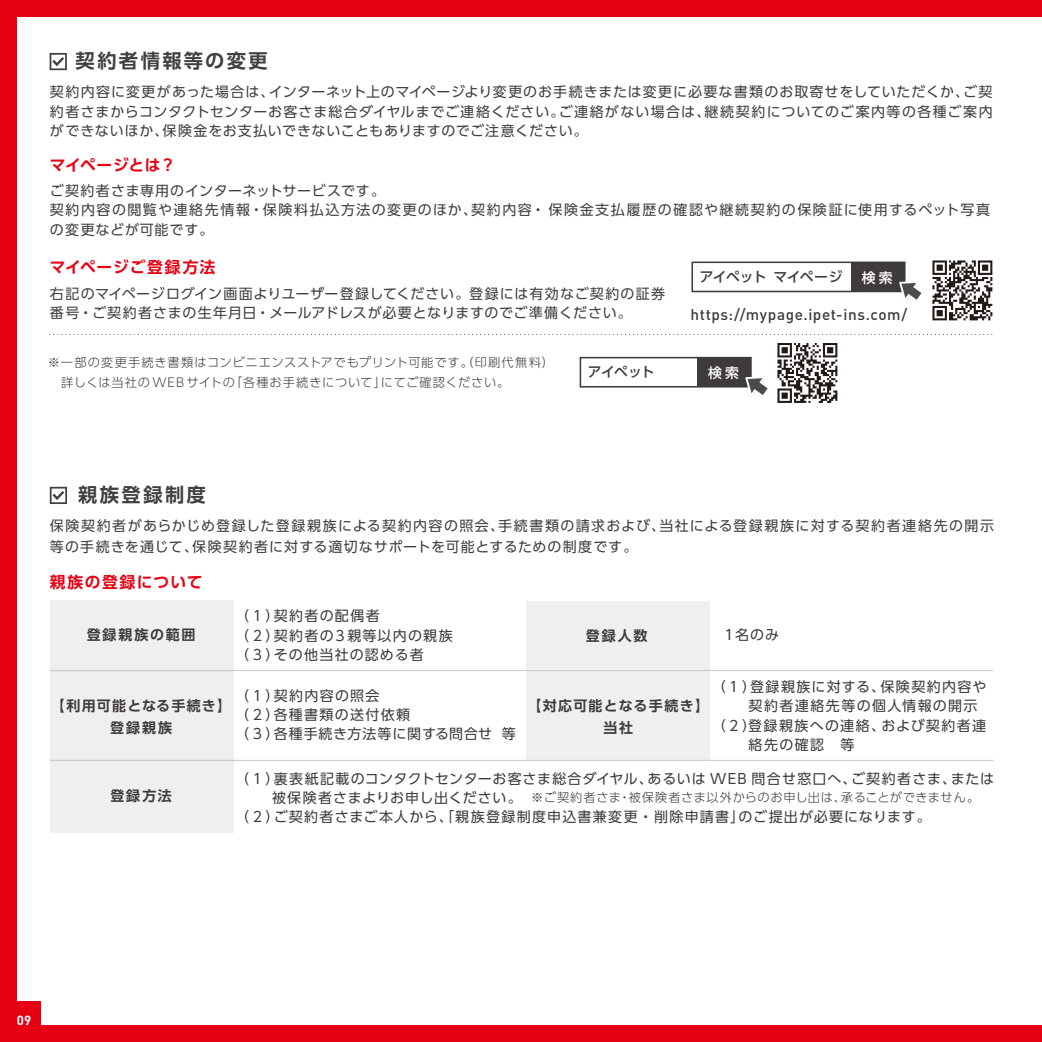
<style>
.page{position:relative;width:1042px;height:1042px;background:#e60013}
.page>*{position:absolute;margin:0;border:0;box-sizing:border-box;transform-origin:0 0}
.t1{font:700 19.25px "UD Shin Go Pro De";letter-spacing:.125em;color:#423f3e}
.t2{font:700 15.75px "UD Shin Go Pro De";letter-spacing:.065em;color:#e60013}
.t3{font:700 15.75px "UD Shin Go Pro De";letter-spacing:.095em;color:#e60013}
.t4{font:700 15.75px "UD Shin Go Pro De";color:#e60013}
.t5{font:500 15.4px "DIN Pro";letter-spacing:.035em;color:#3f3b3a}
.t6{font:14px/19.2px "UD Shin Go Pro";letter-spacing:.075em;color:#423f3e}
.t7{font:14px/19.2px "UD Shin Go Pro";letter-spacing:.085em;color:#3f3b3a}
.t8{font:14px/19.2px "UD Shin Go Pro";letter-spacing:.095em;color:#423f3e}
.t9{font:14px/19.2px "UD Shin Go Pro";letter-spacing:.05em;color:#423f3e}
.t10{font:14px "UD Shin Go Pro";letter-spacing:.065em;color:#3f3b3a}
.t11{font:700 14px/22.8px "UD Shin Go Pro De";letter-spacing:.105em;color:#3f3b3a;text-align:center}
.t12{font:700 14px "UD Shin Go Pro De";letter-spacing:.13em;color:#3f3b3a}
.t13{font:500 13.83px "UD Shin Go Pro";letter-spacing:-.045em;color:#3f3b3a}
.t14{font:500 13.83px "UD Shin Go Pro";color:#fff}
.t15{font:700 13.12px "DIN Pro";color:#fff}
.t16{font:300 12.25px/19.2px "UD Shin Go Pro";letter-spacing:.065em;color:#423f3e}
.t17{font:300 12.25px "UD Shin Go Pro";letter-spacing:.055em;color:#3f3b3a}
.s1{font-weight:400;font-size:14px}
</style>
<div class="page">
<div style="left:17px;top:17px;width:1025px;height:1007px;background:#fff"></div>
<svg style="left:50px;top:53px;width:17px;height:17px"></svg>
<svg style="left:50px;top:487px;width:17px;height:17px"></svg>
<div style="left:50px;top:601px;width:184px;height:232px;background:#efeff0"></div>
<div style="left:526px;top:601px;width:184px;height:159px;background:#efeff0"></div>
<hr style="left:234px;top:760px;width:759px;height:1px;background:#c9cacb">
<hr style="left:50px;top:670px;width:184px;height:1px;background:#c9cacb">
<hr style="left:50px;top:760px;width:184px;height:1px;background:#c9cacb">
<hr style="left:234px;top:670px;width:759px;height:1px;background:#c9cacb">
<svg style="left:777px;top:343px;width:60px;height:60px"></svg>
<div style="left:691px;top:261px;width:214px;height:31px;background:#fff;border:2px solid #3f3b3a"></div>
<div style="left:851px;top:262px;width:54px;height:29px;background:#3f3b3a"></div>
<svg style="left:899px;top:281px;width:24px;height:20px"></svg>
<div style="left:580px;top:357px;width:172px;height:30px;background:#fff;border:2px solid #3f3b3a"></div>
<div style="left:697px;top:358px;width:54px;height:29px;background:#3f3b3a"></div>
<svg style="left:745px;top:376px;width:23px;height:20px"></svg>
<svg style="left:932px;top:260px;width:60px;height:60px"></svg>
<svg style="left:50px;top:334px;width:942px;height:1px"></svg>
<div style="left:0;top:1001px;width:41px;height:41px;background:#e60013"></div>
<h1 class="t1" style="left:76px;top:45px;width:194px">契約者情報等の変更</h1>
<p class="t6" style="left:50px;top:82px;width:944px;text-align:justify">契約内容に変更があった場合は、インターネット上のマイページより変更のお手続きまたは変更に必要な書類のお取寄せをしていただくか、ご契約者さまからコンタクトセンターお客さま総合ダイヤルまでご連絡ください。ご連絡がない場合は、継続契約についてのご案内等の各種ご案内ができないほか、保険金をお支払いできないこともありますのでご注意ください。</p>
<p class="t4" style="left:50px;top:152px;width:127px">マイページとは？</p>
<p class="t8" style="left:50px;top:181px;width:941px">ご契約者さま専用のインターネットサービスです。<br>契約内容の閲覧や連絡先情報・保険料払込方法の変更のほか、契約内容・ 保険金支払履歴の確認や継続契約の保険証に使用するペット写真の変更などが可能です。</p>
<p class="t2" style="left:50px;top:254px;width:167px">マイページご登録方法</p>
<p class="t13" style="left:700px;top:265px;width:144px">アイペット マイページ</p>
<p class="t14" style="left:862px;top:266px;width:32px">検索</p>
<p class="t9" style="left:50px;top:283px;width:616px">右記のマイページログイン画面よりユーザー登録してください。登録には有効なご契約の証券番号・ご契約者さまの生年月日・メールアドレスが必要となりますのでご準備ください。</p>
<p class="t16" style="left:48px;top:353px;width:508px">※一部の変更手続き書類はコンビニエンスストアでもプリント可能です。（印刷代無料）　詳しくは当社の WEB サイトの「各種お手続きについて」にてご確認ください。</p>
<p class="t5" style="left:690px;top:305px;width:218px">https://mypage.ipet-ins.com/</p>
<p class="t13" style="left:588px;top:361px;width:68px">アイペット</p>
<p class="t14" style="left:708px;top:361px;width:32px">検索</p>
<h1 class="t1" style="left:78px;top:479px;width:129px">親族登録制度</h1>
<p class="t6" style="left:50px;top:514px;width:946px;line-height:21px">保険契約者があらかじめ登録した登録親族による契約内容の照会、手続書類の請求および、当社による登録親族に対する契約者連絡先の開示等の手続きを通じて、保険契約者に対する適切なサポートを可能とするための制度です。</p>
<p class="t3" style="left:50px;top:569px;width:154px">親族の登録について</p>
<p class="t12" style="left:87px;top:623px;width:110px">登録親族の範囲</p>
<p class="t11" style="left:51px;top:693px;width:182px">【利用可能となる手続き】登録親族</p>
<p class="t11" style="left:110px;top:784px;width:63px">登録方法</p>
<p class="t7" style="left:235px;top:606px;width:219px">（１）契約者の配偶者<br>（２）契約者の３親等以内の親族（３）その他当社の認める者</p>
<p class="t7" style="left:235px;top:685px;width:282px">（１）契約内容の照会<br>（２）各種書類の送付依頼<br>（３）各種手続き方法等に関する問合せ 等</p>
<p class="t11" style="left:586px;top:624px;width:63px">登録人数</p>
<p class="t7" style="left:722px;top:625px;width:58px">１名のみ</p>
<p class="t11" style="left:527px;top:693px;width:183px">【対応可能となる手続き】当社</p>
<p class="t7" style="left:712px;top:677px;width:276px">（１）登録親族に対する、保険契約内容や</p>
<p class="t7" style="left:748px;top:696px;width:230px">契約者連絡先等の個人情報の開示</p>
<p class="t7" style="left:712px;top:715px;width:276px">（２）登録親族への連絡、および契約者連</p>
<p class="t7" style="left:748px;top:734px;width:107px">絡先の確認　等</p>
<p class="t10" style="left:235px;top:767px;width:760px">（１）裏表紙記載のコンタクトセンターお客さま総合ダイヤル、あるいは WEB 問合せ窓口へ、ご契約者さま、または</p>
<p class="t17" style="left:272px;top:788px;width:709px"><span class="s1">被保険者さまよりお申し出ください。　</span>※ご契約者さま・被保険者さま以外からのお申し出は、承ることができません。</p>
<p class="t7" style="left:235px;top:807px;width:697px">（２）ご契約者さまご本人から、「親族登録制度申込書兼変更・削除申請書」のご提出が必要になります。</p>
<p class="t15" style="left:17px;top:1011px;width:16px">09</p>
</div>
